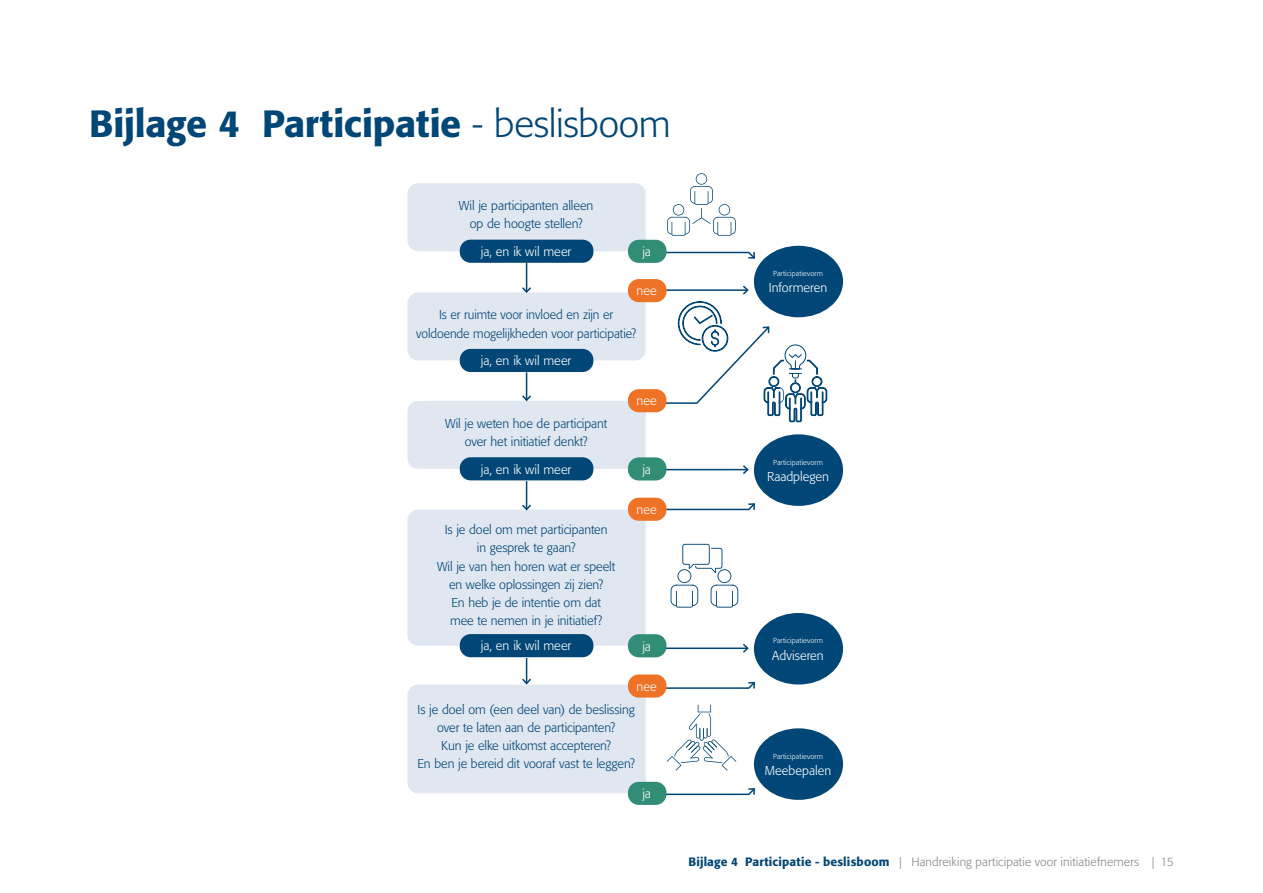
<style>
.page{position:relative;width:1263px;height:893px;background:#fff}
.page>*{position:absolute;margin:0;border:0;box-sizing:border-box;transform-origin:0 0}
.t1{font:500 37.5px "Formata";letter-spacing:-.005em;color:#004676}
.t2{font:300 12.75px/18.1px "Formata";letter-spacing:-.005em;color:#004676;text-align:center}
.t3{font:300 12.75px "Formata";color:#fff}
.t4{font:300 12px "Formata";letter-spacing:.01em;color:#878787}
.t5{font:300 7.2px "Formata";letter-spacing:.02em;color:#fff}
.s1{font-weight:300}
.s2{font-weight:500;color:#004676}
</style>
<div class="page">
<svg style="left:663px;top:251px;width:92px;height:9px"></svg>
<hr style="left:660px;top:647px;width:88px;height:2px;background:#004676">
<svg style="left:741px;top:643px;width:8px;height:10px"></svg>
<div style="left:754px;top:613px;width:89px;height:71px;background:#004676;border-radius:50%"></div>
<div style="left:754px;top:728px;width:89px;height:72px;background:#004676;border-radius:50%"></div>
<svg style="left:665px;top:680px;width:90px;height:10px"></svg>
<svg style="left:665px;top:787px;width:90px;height:9px"></svg>
<hr style="left:660px;top:469px;width:88px;height:1px;background:#004676">
<svg style="left:741px;top:465px;width:8px;height:9px"></svg>
<div style="left:754px;top:434px;width:89px;height:72px;background:#004676;border-radius:50%"></div>
<div style="left:754px;top:246px;width:89px;height:71px;background:#004676;border-radius:50%"></div>
<svg style="left:664px;top:502px;width:91px;height:9px"></svg>
<div style="left:407px;top:183px;width:239px;height:68px;background:#e1e7f1;border-radius:11px"></div>
<div style="left:407px;top:292px;width:239px;height:68px;background:#e1e7f1;border-radius:11px"></div>
<div style="left:407px;top:401px;width:239px;height:68px;background:#e1e7f1;border-radius:11px"></div>
<div style="left:407px;top:510px;width:239px;height:136px;background:#e1e7f1;border-radius:11px"></div>
<div style="left:407px;top:684px;width:239px;height:109px;background:#e1e7f1;border-radius:11px"></div>
<div style="left:460px;top:240px;width:133px;height:23px;background:#004676;border-radius:11px"></div>
<div style="left:460px;top:349px;width:133px;height:23px;background:#004676;border-radius:11px"></div>
<div style="left:460px;top:457px;width:133px;height:23px;background:#004676;border-radius:11px"></div>
<div style="left:460px;top:634px;width:133px;height:23px;background:#004676;border-radius:11px"></div>
<div style="left:628px;top:782px;width:38px;height:23px;background:#328d77;border-radius:11px"></div>
<div style="left:628px;top:634px;width:38px;height:23px;background:#328d77;border-radius:11px"></div>
<div style="left:628px;top:457px;width:38px;height:23px;background:#328d77;border-radius:11px"></div>
<div style="left:628px;top:240px;width:38px;height:23px;background:#328d77;border-radius:11px"></div>
<div style="left:628px;top:674px;width:38px;height:24px;background:#ee7326;border-radius:11px"></div>
<div style="left:628px;top:498px;width:38px;height:23px;background:#ee7326;border-radius:11px"></div>
<div style="left:628px;top:389px;width:38px;height:23px;background:#ee7326;border-radius:11px"></div>
<div style="left:628px;top:279px;width:38px;height:23px;background:#ee7326;border-radius:11px"></div>
<svg style="left:520px;top:263px;width:13px;height:30px"></svg>
<svg style="left:522px;top:372px;width:9px;height:30px"></svg>
<svg style="left:520px;top:481px;width:13px;height:30px"></svg>
<svg style="left:520px;top:658px;width:13px;height:27px"></svg>
<svg style="left:671px;top:544px;width:67px;height:64px"></svg>
<svg style="left:667px;top:705px;width:69px;height:66px"></svg>
<svg style="left:658px;top:284px;width:169px;height:138px"></svg>
<svg style="left:667px;top:173px;width:69px;height:63px"></svg>
<h1 class="t1" style="left:89px;top:101px;width:583px">Bijlage 4 Participatie <span class="s1">- beslisboom</span></h1>
<p class="t2" style="left:459px;top:197px;width:136px">Wil je participanten alleen op de hoogte stellen?</p>
<p class="t3" style="left:481px;top:244px;width:92px">ja, en ik wil meer</p>
<p class="t3" style="left:642px;top:244px;width:10px">ja</p>
<p class="t3" style="left:637px;top:283px;width:22px">nee</p>
<p class="t2" style="left:416px;top:306px;width:222px">Is er ruimte voor invloed en zijn er voldoende mogelijkheden voor participatie?</p>
<p class="t3" style="left:481px;top:353px;width:92px">ja, en ik wil meer</p>
<p class="t2" style="left:445px;top:414px;width:163px">Wil je weten hoe de participant over het initiatief denkt?</p>
<p class="t3" style="left:481px;top:462px;width:92px">ja, en ik wil meer</p>
<p class="t2" style="left:437px;top:521px;width:180px">Is je doel om met participanten<br>in gesprek te gaan?<br>Wil je van hen horen wat er speelt en welke oplossingen zij zien?<br>En heb je de intentie om dat<br>mee te nemen in je initiatief?</p>
<p class="t3" style="left:481px;top:638px;width:92px">ja, en ik wil meer</p>
<p class="t3" style="left:637px;top:394px;width:22px">nee</p>
<p class="t3" style="left:642px;top:462px;width:10px">ja</p>
<p class="t3" style="left:637px;top:502px;width:22px">nee</p>
<p class="t3" style="left:642px;top:639px;width:10px">ja</p>
<p class="t3" style="left:637px;top:679px;width:22px">nee</p>
<p class="t2" style="left:417px;top:700px;width:219px">Is je doel om (een deel van) de beslissing over te laten aan de participanten?<br>Kun je elke uitkomst accepteren?<br>En ben je bereid dit vooraf vast te leggen?</p>
<p class="t3" style="left:642px;top:786px;width:10px">ja</p>
<p class="t5" style="left:773px;top:269px;width:52px">Participatievorm</p>
<p class="t3" style="left:769px;top:280px;width:60px">Informeren</p>
<p class="t5" style="left:773px;top:458px;width:52px">Participatievorm</p>
<p class="t3" style="left:767px;top:469px;width:63px">Raadplegen</p>
<p class="t5" style="left:773px;top:637px;width:52px">Participatievorm</p>
<p class="t3" style="left:772px;top:648px;width:53px">Adviseren</p>
<p class="t5" style="left:773px;top:752px;width:52px">Participatievorm</p>
<p class="t3" style="left:765px;top:763px;width:68px">Meebepalen</p>
<p class="t4" style="left:688px;top:855px;width:487px"><span class="s2">Bijlage 4 Participatie - beslisboom</span> | Handreiking participatie voor initiatiefnemers | 15</p>
</div>
